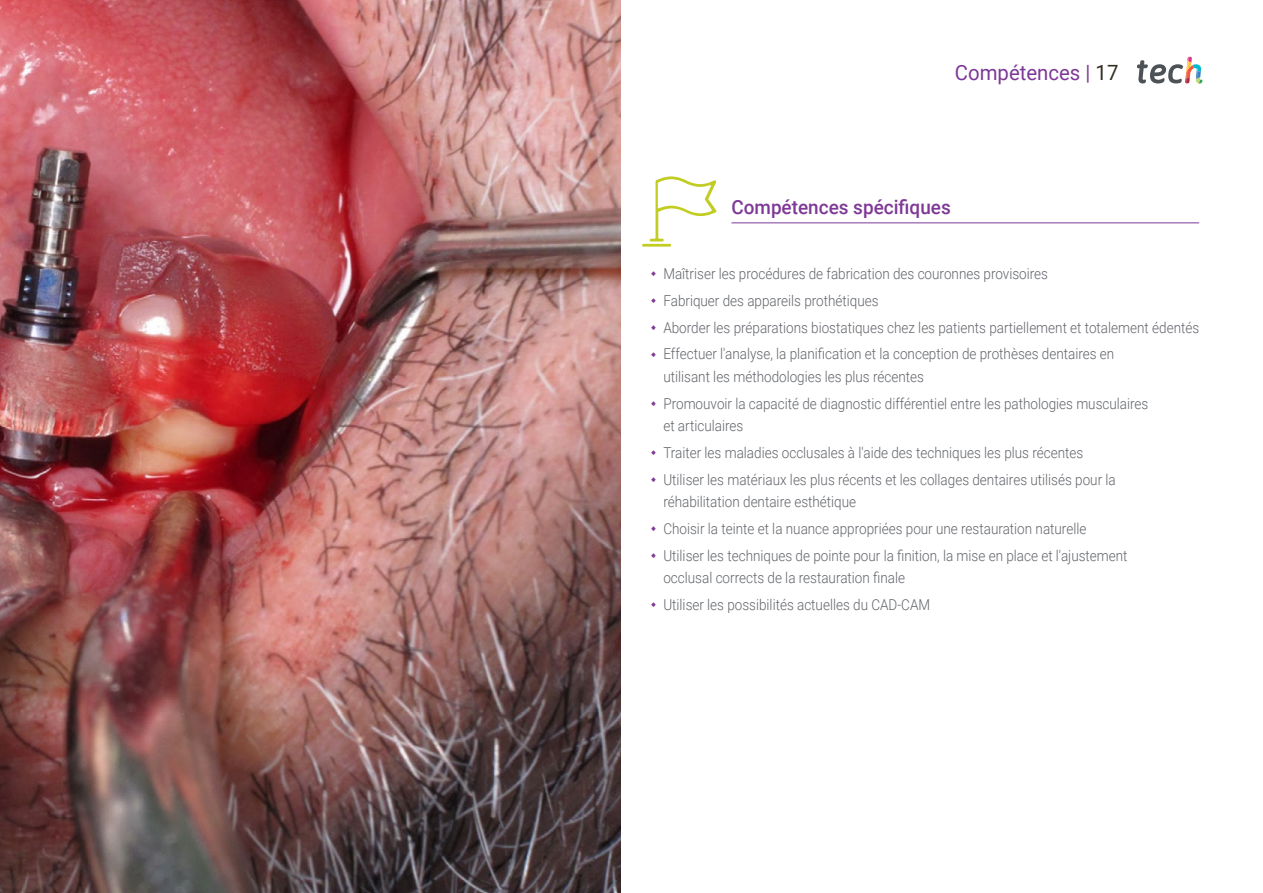
<style>
.page{position:relative;width:1263px;height:893px;background:#fff}
.page>*{position:absolute;margin:0;border:0;box-sizing:border-box;transform-origin:0 0}
.t1{font:21px "Roboto";color:#7e3996}
.t2{font:500 19.5px "Roboto";color:#7e3996}
.t3{font:300 15px/26.7px "Roboto";color:#61646a;scale:.9 1}
.s1{color:#312e20}
</style>
<div class="page">
<hr style="left:731px;top:222px;width:468px;height:1px;background:#7e3996">
<hr style="left:642px;top:244px;width:29px;height:3px;background:#c2cd23">
<svg style="left:650px;top:176px;width:66px;height:65px"></svg>
<svg style="left:1137px;top:57px;width:65px;height:27px"></svg>
<img style="left:0;top:0;width:621px;height:893px">
<h1 class="t1" style="left:955px;top:57px;width:165px">Compétences | <span class="s1">17</span></h1>
<h2 class="t2" style="left:731px;top:194px;width:221px">Compétences spécifiques</h2>
<p class="t3" style="left:663px;top:260px;width:597px">Maîtriser les procédures de fabrication des couronnes provisoires<br>Fabriquer des appareils prothétiques<br>Aborder les préparations biostatiques chez les patients partiellement et totalement édentés Effectuer l'analyse, la planification et la conception de prothèses dentaires en</p>
<p class="t3" style="left:663px;top:363px;width:540px">utilisant les méthodologies les plus récentes<br>Promouvoir la capacité de diagnostic différentiel entre les pathologies musculaires</p>
<p class="t3" style="left:663px;top:412px;width:504px">et articulaires<br>Traiter les maladies occlusales à l'aide des techniques les plus récentes<br>Utiliser les matériaux les plus récents et les collages dentaires utilisés pour la</p>
<p class="t3" style="left:663px;top:488px;width:517px">réhabilitation dentaire esthétique<br>Choisir la teinte et la nuance appropriées pour une restauration naturelle<br>Utiliser les techniques de pointe pour la finition, la mise en place et l'ajustement</p>
<p class="t3" style="left:663px;top:564px;width:298px">occlusal corrects de la restauration finale<br>Utiliser les possibilités actuelles du CAD-CAM</p>
</div>
